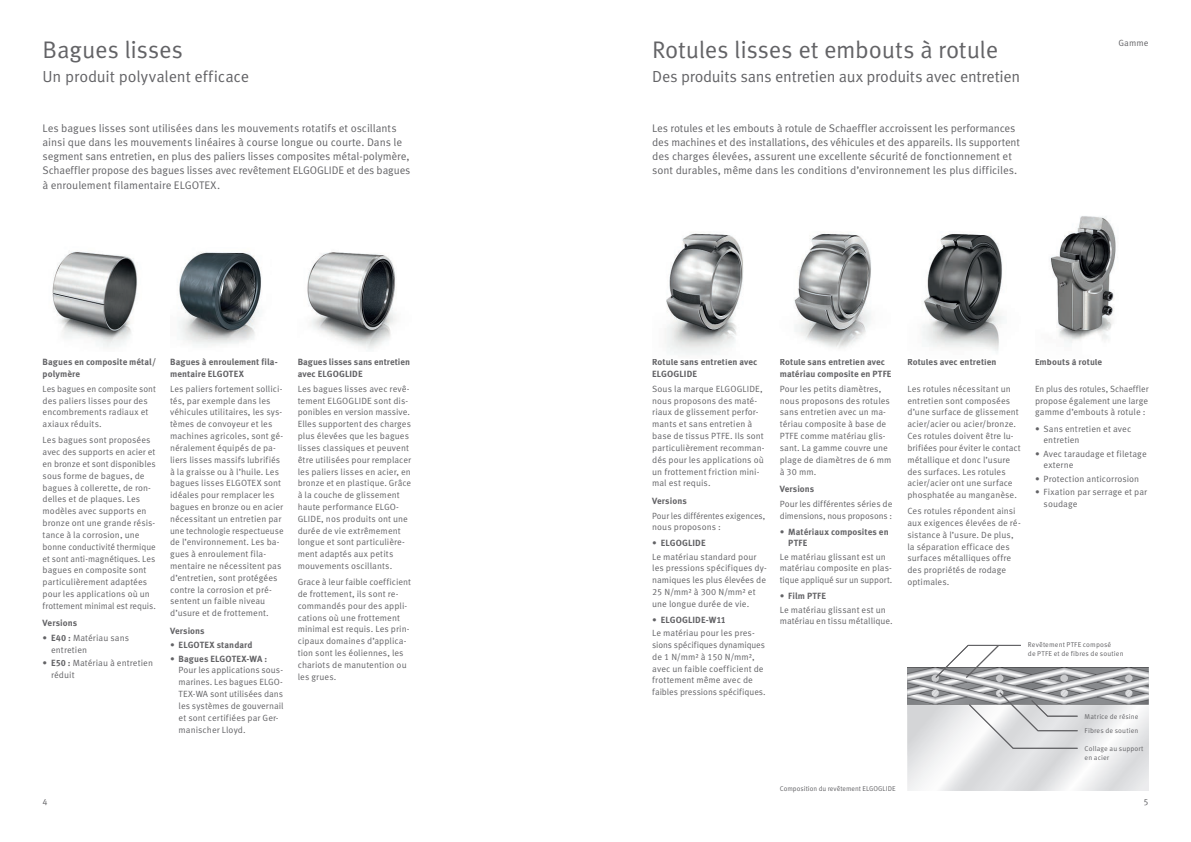
<style>
.page{position:relative;width:1191px;height:842px;background:#fff}
.page>*{position:absolute;margin:0;border:0;box-sizing:border-box;transform-origin:0 0}
.t1{font:24px "Schaeffler Meta";letter-spacing:-.01em;color:#636366}
.t2{font:16px "Schaeffler Meta";letter-spacing:-.015em;color:#636366}
.t3{font:11px/14.2px "Schaeffler Meta";letter-spacing:-.005em;color:#636366}
.t4{font:9px/11.8px "Schaeffler Meta";letter-spacing:.005em;color:#636366}
.t5{font:700 9px/11.8px "Schaeffler Meta";letter-spacing:.005em;color:#636366}
.t6{font:9px/11.8px "Schaeffler Meta";letter-spacing:.005em;color:#636366;text-align:justify;scale:.96 1}
.t7{font:7px/9px "Schaeffler Meta";letter-spacing:.015em;color:#636366}
.s1{font-weight:700}
.s2{font-weight:400}
</style>
<div class="page">
<img style="left:907px;top:667px;width:241px;height:124px">
<img style="left:665px;top:233px;width:79px;height:122px">
<img style="left:1050px;top:216px;width:66px;height:127px">
<img style="left:178px;top:252px;width:84px;height:94px">
<img style="left:794px;top:233px;width:77px;height:116px">
<img style="left:922px;top:234px;width:82px;height:117px">
<svg style="left:935px;top:645px;width:86px;height:33px"></svg>
<svg style="left:969px;top:692px;width:108px;height:56px"></svg>
<img style="left:307px;top:252px;width:90px;height:98px">
<img style="left:52px;top:251px;width:86px;height:96px">
<h1 class="t1" style="left:43px;top:35px;width:142px">Bagues lisses</h1>
<h2 class="t2" style="left:43px;top:67px;width:208px">Un produit polyvalent efficace</h2>
<h1 class="t1" style="left:652px;top:35px;width:347px">Rotules lisses et embouts à rotule</h1>
<h2 class="t2" style="left:652px;top:67px;width:369px">Des produits sans entretien aux produits avec entretien</h2>
<p class="t3" style="left:43px;top:121px;width:369px">Les bagues lisses sont utilisées dans les mouvements rotatifs et oscillants ainsi que dans les mouvements linéaires à course longue ou courte. Dans le segment sans entretien, en plus des paliers lisses composites métal-polymère, Schaeffler propose des bagues lisses avec revêtement ELGOGLIDE et des bagues à enroulement filamentaire ELGOTEX.</p>
<p class="t3" style="left:652px;top:121px;width:369px">Les rotules et les embouts à rotule de Schaeffler accroissent les performances des machines et des installations, des véhicules et des appareils. Ils supportent des charges élevées, assurent une excellente sécurité de fonctionnement et sont durables, même dans les conditions d’environnement les plus difficiles.</p>
<p class="t4" style="left:1118px;top:38px;width:31px">Gamme</p>
<p class="t5" style="left:43px;top:356px;width:115px">Bagues en composite métal/ polymère</p>
<p class="t4" style="left:43px;top:383px;width:115px">Les bagues en composite sont des paliers lisses pour des encombrements radiaux et axiaux réduits.</p>
<p class="t4" style="left:43px;top:434px;width:115px">Les bagues sont proposées avec des supports en acier et en bronze et sont disponibles sous forme de bagues, de bagues à collerette, de ron&shy;delles et de plaques. Les modèles avec supports en bronze ont une grande résis&shy;tance à la corrosion, une bonne conductivité thermique et sont anti-magnétiques. Les bagues en composite sont particulièrement adaptées pour les applications où un frottement minimal est requis.</p>
<p class="t5" style="left:43px;top:617px;width:36px">Versions</p>
<p class="t4" style="left:51px;top:632px;width:79px;text-indent:-9px">• <span class="s1">E40 :</span> Matériau sans entretien</p>
<p class="t4" style="left:51px;top:657px;width:103px;text-indent:-9px">• <span class="s1">E50 :</span> Matériau à entretien réduit</p>
<p class="t5" style="left:170px;top:356px;width:109px">Bagues à enroulement fila&shy;mentaire ELGOTEX</p>
<p class="t4" style="left:170px;top:383px;width:115px">Les paliers fortement sollici&shy;tés, par exemple dans les véhicules utilitaires, les sys&shy;tèmes de convoyeur et les machines agricoles, sont gé&shy;néralement équipés de pa&shy;liers lisses massifs lubrifiés à la graisse ou à l’huile. Les bagues lisses ELGOTEX sont idéales pour remplacer les bagues en bronze ou en acier nécessitant un entretien par une technologie respectueuse de l’environnement. Les ba&shy;gues à enroulement fila&shy;mentaire ne nécessitent pas d’entretien, sont protégées contre la corrosion et pré&shy;sentent un faible niveau d’usure et de frottement.</p>
<p class="t5" style="left:170px;top:625px;width:36px">Versions</p>
<p class="t5" style="left:170px;top:639px;width:84px"><span class="s2">•</span> ELGOTEX standard</p>
<p class="t4" style="left:179px;top:653px;width:106px;text-indent:-8px">• <span class="s1">Bagues ELGOTEX-WA :<br></span>Pour les applications sous&shy;marines. Les bagues ELGO-<br>TEX-WA sont utilisées dans les systèmes de gouvernail et sont certifiées par Ger&shy;manischer Lloyd.</p>
<p class="t5" style="left:298px;top:356px;width:114px">Bagues lisses sans entretien avec ELGOGLIDE</p>
<p class="t4" style="left:298px;top:383px;width:115px">Les bagues lisses avec revê&shy;tement ELGOGLIDE sont dis&shy;ponibles en version massive.<br>Elles supportent des charges plus élevées que les bagues lisses classiques et peuvent être utilisées pour remplacer les paliers lisses en acier, en bronze et en plastique. Grâce à la couche de glissement haute performance ELGO-<br>GLIDE, nos produits ont une durée de vie extrêmement longue et sont particulière&shy;ment adaptés aux petits mouvements oscillants.</p>
<p class="t4" style="left:298px;top:576px;width:115px">Grace à leur faible coefficient de frottement, ils sont re&shy;commandés pour des appli&shy;cations où une frottement minimal est requis. Les prin&shy;cipaux domaines d’applica&shy;tion sont les éoliennes, les chariots de manutention ou les grues.</p>
<p class="t5" style="left:652px;top:356px;width:107px">Rotule sans entretien avec<br>ELGOGLIDE</p>
<p class="t4" style="left:652px;top:383px;width:114px">Sous la marque ELGOGLIDE, nous proposons des maté&shy;riaux de glissement perfor&shy;mants et sans entretien à base de tissus PTFE. Ils sont particulièrement recomman&shy;dés pour les applications où un frottement friction mini&shy;mal est requis.</p>
<p class="t5" style="left:652px;top:495px;width:36px">Versions</p>
<p class="t6" style="left:652px;top:510px;width:119px">Pour les différentes exigences, nous proposons :</p>
<p class="t4" style="left:652px;top:537px;width:106px;line-height:13.2px">• <span class="s1">ELGOGLIDE<br></span>Le matériau standard pour</p>
<p class="t4" style="left:652px;top:562px;width:116px">les pressions spécifiques dy&shy;namiques les plus élevées de<br>25 N/mm² à 300 N/mm² et une longue durée de vie.</p>
<p class="t4" style="left:652px;top:613px;width:104px;line-height:13.2px">• <span class="s1">ELGOGLIDE-W11<br></span>Le matériau pour les pres-</p>
<p class="t4" style="left:652px;top:639px;width:115px">sions spécifiques dynamiques de 1 N/mm² à 150 N/mm², avec un faible coefficient de frottement même avec de faibles pressions spécifiques.</p>
<p class="t5" style="left:780px;top:356px;width:113px">Rotule sans entretien avec matériau composite en PTFE</p>
<p class="t4" style="left:780px;top:383px;width:113px">Pour les petits diamètres, nous proposons des rotules sans entretien avec un ma&shy;tériau composite à base de<br>PTFE comme matériau glis&shy;sant. La gamme couvre une plage de diamètres de 6 mm à 30 mm.</p>
<p class="t5" style="left:780px;top:483px;width:36px">Versions</p>
<p class="t4" style="left:780px;top:498px;width:114px">Pour les différentes séries de dimensions, nous proposons :</p>
<p class="t5" style="left:788px;top:526px;width:102px;text-indent:-9px"><span class="s2">•</span> Matériaux composites en<br>PTFE</p>
<p class="t4" style="left:780px;top:551px;width:114px">Le matériau glissant est un matériau composite en plas&shy;tique appliqué sur un support.</p>
<p class="t4" style="left:780px;top:590px;width:108px;line-height:13.2px">• <span class="s1">Film PTFE<br></span>Le matériau glissant est un</p>
<p class="t4" style="left:780px;top:615px;width:114px">matériau en tissu métallique.</p>
<p class="t5" style="left:907px;top:356px;width:91px">Rotules avec entretien</p>
<p class="t4" style="left:907px;top:383px;width:115px">Les rotules nécessitant un entretien sont composées d’une surface de glissement acier/acier ou acier/bronze.<br>Ces rotules doivent être lu&shy;brifiées pour éviter le contact métallique et donc l’usure des surfaces. Les rotules acier/acier ont une surface phosphatée au manganèse.</p>
<p class="t4" style="left:907px;top:505px;width:115px">Ces rotules répondent ainsi aux exigences élevées de ré&shy;sistance à l’usure. De plus, la séparation efficace des surfaces métalliques offre des propriétés de rodage optimales.</p>
<p class="t5" style="left:1035px;top:356px;width:69px">Embouts à rotule</p>
<p class="t6" style="left:1035px;top:383px;width:120px">En plus des rotules, Schaeffler propose également une large gamme d’embouts à rotule :</p>
<p class="t4" style="left:1043px;top:423px;width:89px;text-indent:-9px">• Sans entretien et avec entretien</p>
<p class="t4" style="left:1043px;top:448px;width:105px;text-indent:-9px">• Avec taraudage et filetage externe</p>
<p class="t4" style="left:1035px;top:473px;width:106px">• Protection anticorrosion</p>
<p class="t4" style="left:1043px;top:486px;width:105px;text-indent:-9px">• Fixation par serrage et par soudage</p>
<p class="t7" style="left:1028px;top:640px;width:97px">Revêtement PTFE composé<br>de PTFE et de fibres de soutien</p>
<p class="t7" style="left:780px;top:784px;width:117px">Composition du revêtement ELGOGLIDE</p>
<p class="t7" style="left:1084px;top:709px;width:55px;line-height:14.5px">Matrice de résine<br>Fibres de soutien</p>
<p class="t7" style="left:1084px;top:744px;width:60px">Collage au support en acier</p>
<p class="t4" style="left:43px;top:796px;width:7px">4</p>
<p class="t4" style="left:1143px;top:796px;width:7px">5</p>
</div>
